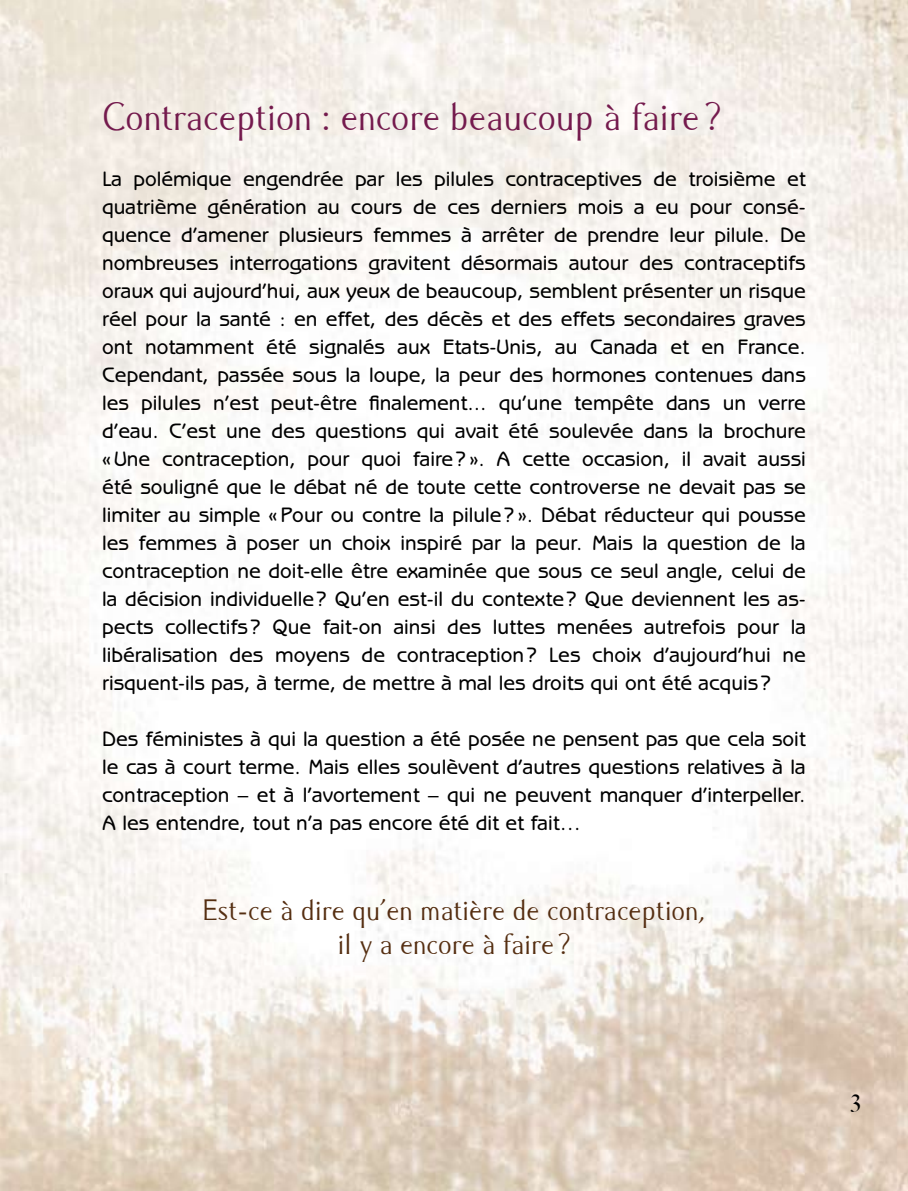
<style>
.page{position:relative;width:908px;height:1191px;background:#fff}
.page>*{position:absolute;margin:0;border:0;box-sizing:border-box;transform-origin:0 0}
.t1{font:40px "Caramella";color:#741a4d}
.t2{font:30px/34px "Caramella";color:#552e11;text-align:center}
.t3{font:500 24px "Big Caslon";color:#000}
.t4{font:500 21px/28px "Benguiat Gothic";color:#000;text-align:justify}
</style>
<div class="page">
<img style="left:0;top:0;width:907px;height:1191px">
<h1 class="t1" style="left:102px;top:95px;width:620px">Contraception : encore beaucoup à faire ?</h1>
<p class="t4" style="left:102px;top:164px;width:705px">La polémique engendrée par les pilules contraceptives de troisième et quatrième génération au cours de ces derniers mois a eu pour consé&shy;quence d’amener plusieurs femmes à arrêter de prendre leur pilule. De nombreuses interrogations gravitent désormais autour des contraceptifs oraux qui aujourd’hui, aux yeux de beaucoup, semblent présenter un risque réel pour la santé : en effet, des décès et des effets secondaires graves ont notamment été signalés aux Etats-Unis, au Canada et en France.<br>Cependant, passée sous la loupe, la peur des hormones contenues dans les pilules n’est peut-être finalement... qu’une tempête dans un verre d’eau. C’est une des questions qui avait été soulevée dans la brochure «Une contraception, pour quoi faire? ». A cette occasion, il avait aussi été souligné que le débat né de toute cette controverse ne devait pas se limiter au simple «Pour ou contre la pilule?». Débat réducteur qui pousse les femmes à poser un choix inspiré par la peur. Mais la question de la contraception ne doit-elle être examinée que sous ce seul angle, celui de la décision individuelle? Qu’en est-il du contexte? Que deviennent les as&shy;pects collectifs? Que fait-on ainsi des luttes menées autrefois pour la libéralisation des moyens de contraception? Les choix d’aujourd’hui ne risquent-ils pas, à terme, de mettre à mal les droits qui ont été acquis?</p>
<p class="t4" style="left:102px;top:724px;width:705px">Des féministes à qui la question a été posée ne pensent pas que cela soit le cas à court terme. Mais elles soulèvent d’autres questions relatives à la contraception – et à l’avortement – qui ne peuvent manquer d’interpeller.<br>A les entendre, tout n’a pas encore été dit et fait…</p>
<h2 class="t2" style="left:203px;top:894px;width:503px">Est-ce à dire qu’en matière de contraception, il y a encore à faire ?</h2>
<p class="t3" style="left:850px;top:1084px;width:11px">3</p>
</div>
